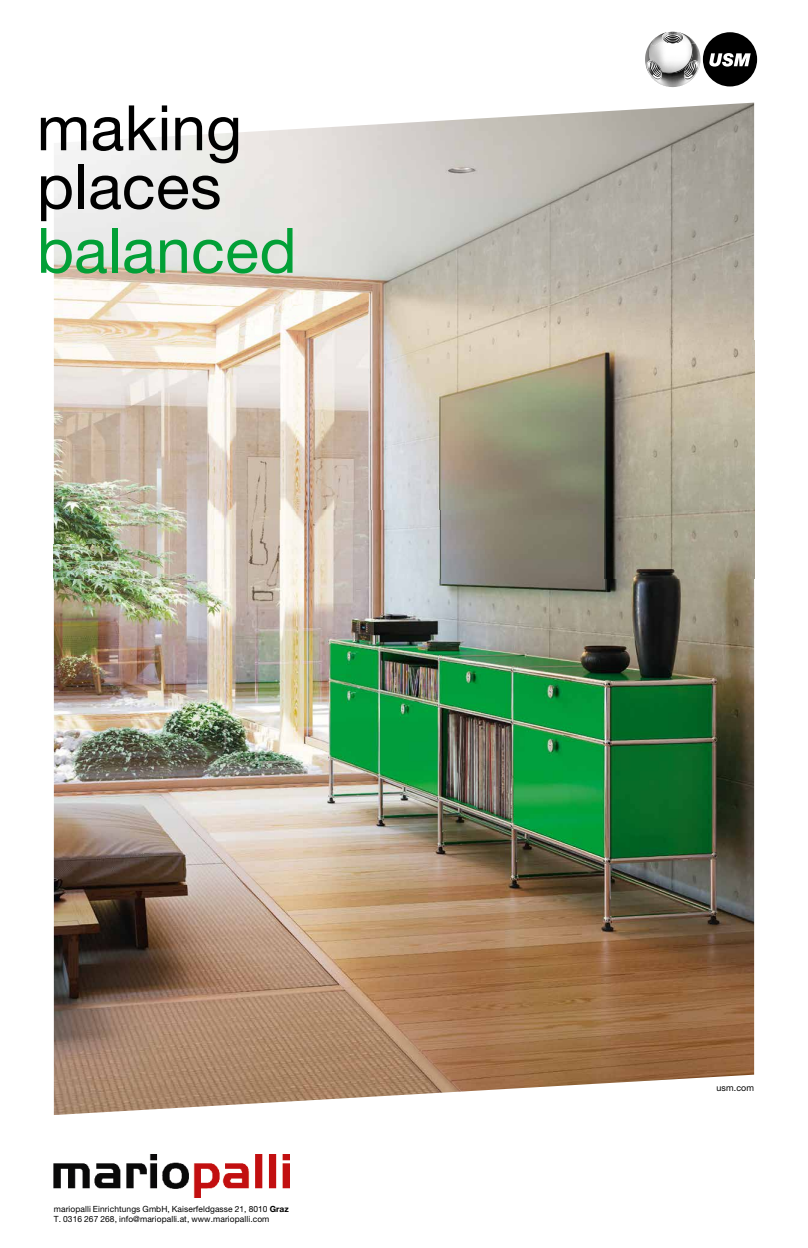
<style>
.page{position:relative;width:808px;height:1248px;background:#fff}
.page>*{position:absolute;margin:0;border:0;box-sizing:border-box;transform-origin:0 0}
.t1{font:62.7px/58.5px "Helvetica Neue LT Std";letter-spacing:.005em;color:#000}
.t2{font:62.7px "Helvetica Neue LT Std";letter-spacing:.005em;color:#02a037}
.t3{font:9px "Helvetica Neue LT Std";letter-spacing:.01em;color:#000}
.t4{font:8.5px/10.2px "Helvetica Neue LT Std";letter-spacing:.01em;color:#000}
.s1{font-weight:700}
</style>
<div class="page">
<img style="left:54px;top:579px;width:700px;height:535px">
<img style="left:754px;top:117px;width:1px;height:462px">
<img style="left:53px;top:265px;width:1px;height:314px">
<img style="left:159px;top:125px;width:210px;height:386px">
<img style="left:369px;top:113px;width:210px;height:398px">
<img style="left:579px;top:103px;width:175px;height:476px">
<img style="left:54px;top:137px;width:105px;height:442px">
<img style="left:159px;top:511px;width:420px;height:68px">
<img style="left:54px;top:1154px;width:235px;height:43px">
<div style="left:703px;top:32px;width:54px;height:54px;background:#000;border-radius:50%"></div>
<svg style="left:709px;top:53px;width:42px;height:14px"></svg>
<img style="left:645px;top:44px;width:55px;height:43px">
<img style="left:691px;top:38px;width:5px;height:6px">
<img style="left:649px;top:44px;width:44px;height:29px">
<img style="left:687px;top:35px;width:4px;height:9px">
<svg style="left:646px;top:59px;width:16px;height:22px"></svg>
<svg style="left:683px;top:59px;width:16px;height:22px"></svg>
<svg style="left:650px;top:32px;width:37px;height:12px"></svg>
<h1 class="t1" style="left:37px;top:98px;width:207px">making places</h1>
<h1 class="t2" style="left:37px;top:213px;width:261px">balanced</h1>
<p class="t4" style="left:54px;top:1203px;width:236px">mariopalli Einrichtungs GmbH, Kaiserfeldgasse 21, 8010 <span class="s1">Graz<br></span>T. 0316 267 268, info@mariopalli.at, www.mariopalli.com</p>
<p class="t3" style="left:716px;top:1082px;width:39px">usm.com</p>
</div>
